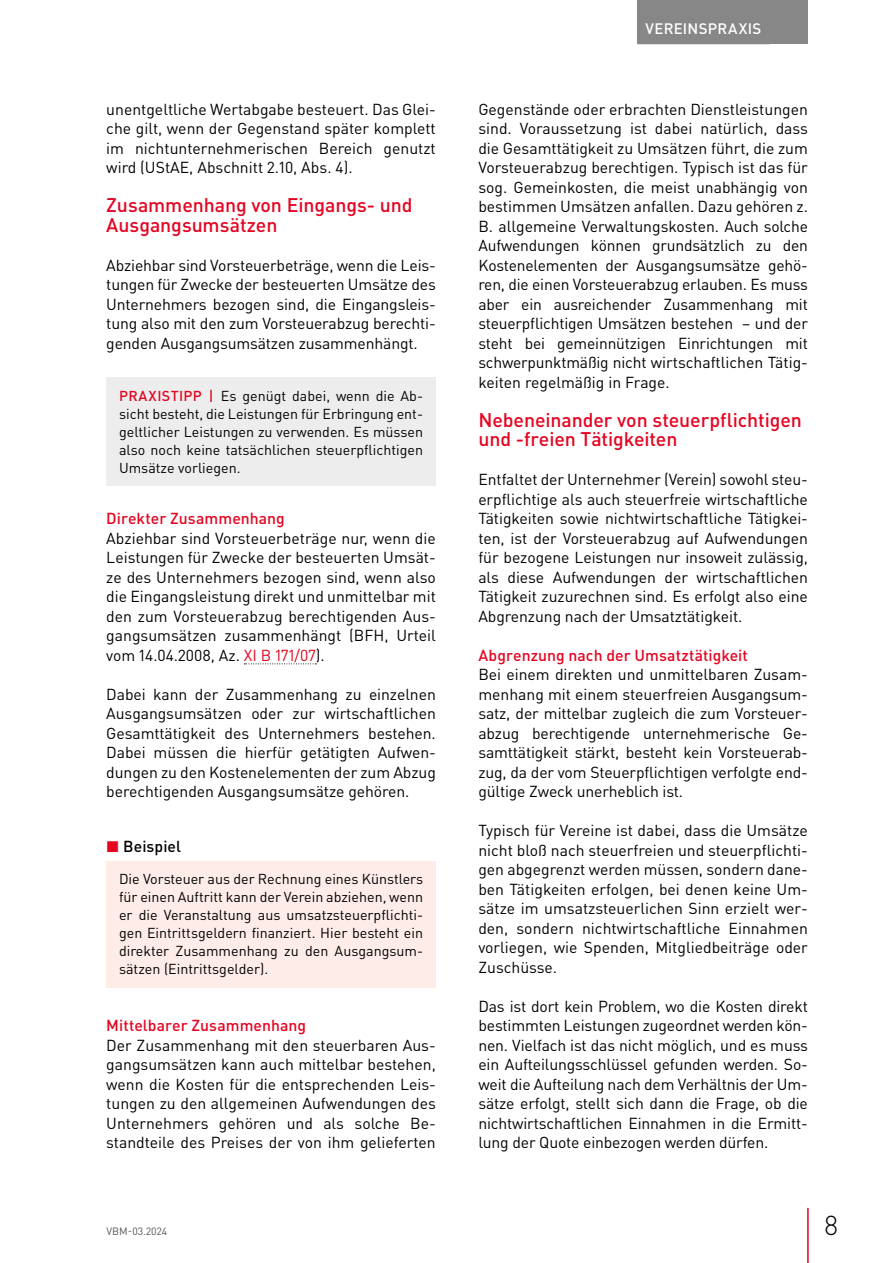
<style>
.page{position:relative;width:893px;height:1263px;background:#fff}
.page>*{position:absolute;margin:0;border:0;box-sizing:border-box;transform-origin:0 0}
.t1{font:300 27px "DIN Pro";color:#000}
.t2{font:500 19.5px/19.5px "DIN Pro";letter-spacing:-.005em;color:#e40521}
.t3{font:15.75px/19.5px "DIN Pro";letter-spacing:-.005em;color:#000;text-align:justify}
.t4{font:500 15.75px "DIN Pro";letter-spacing:.005em;color:#e40521}
.t5{font:500 15.75px "DIN Pro";color:#000}
.t6{font:500 15px "DIN Pro";letter-spacing:.02em;color:#fff}
.t7{font:14.25px/18px "DIN Pro";color:#000;text-align:justify}
.t8{font:500 14.25px "DIN Pro";color:#e40521}
.t9{font:10.5px "DIN Pro";color:#575756}
.s1{font-weight:500;color:#e40521}
.s2{color:#e3051b}
.s3{color:#e40521}
</style>
<div class="page">
<div style="left:762px;top:0;width:46px;height:44px;background:#878787"></div>
<hr style="left:807px;top:1208px;width:2px;height:55px;background:#e40521">
<div style="left:637px;top:0;width:133px;height:44px;background:#878787"></div>
<svg style="left:244px;top:663px;width:72px;height:1px"></svg>
<div style="left:106px;top:377px;width:330px;height:108px;background:#ededed"></div>
<div style="left:106px;top:861px;width:330px;height:126px;background:#fdece7"></div>
<p class="t3" style="left:106px;top:99px;width:331px">unentgeltliche Wertabgabe besteuert. Das Glei&shy;che gilt, wenn der Gegenstand später komplett im nichtunternehmerischen Bereich genutzt wird (UStAE, Abschnitt 2.10, Abs. 4).</p>
<p class="t2" style="left:106px;top:195px;width:308px">Zusammenhang von Eingangs- und<br>Ausgangsumsätzen</p>
<p class="t3" style="left:106px;top:255px;width:331px">Abziehbar sind Vorsteuerbeträge, wenn die Leis&shy;tungen für Zwecke der besteuerten Umsätze des Unternehmers bezogen sind, die Eingangsleis&shy;tung also mit den zum Vorsteuerabzug berechti&shy;genden Ausgangsumsätzen zusammenhängt.</p>
<p class="t8" style="left:119px;top:386px;width:38px">PRAXISTIPP</p>
<p class="t7" style="left:119px;top:386px;width:306px;text-indent:90px"><span class="s1">|</span> Es genügt dabei, wenn die Ab&shy;sicht besteht, die Leistungen für Erbringung ent&shy;geltlicher Leistungen zu verwenden. Es müssen also noch keine tatsächlichen steuerpflichtigen Umsätze vorliegen.</p>
<p class="t4" style="left:106px;top:508px;width:180px">Direkter Zusammenhang</p>
<p class="t3" style="left:106px;top:528px;width:331px">Abziehbar sind Vorsteuerbeträge nur, wenn die Leistungen für Zwecke der besteuerten Umsät&shy;ze des Unternehmers bezogen sind, wenn also die Eingangsleistung direkt und unmittelbar mit den zum Vorsteuerabzug berechtigenden Aus&shy;gangsumsätzen zusammenhängt (BFH, Urteil vom 14.04.2008, Az. <span class="s2">XI B 171/07</span>).</p>
<p class="t3" style="left:106px;top:684px;width:331px">Dabei kann der Zusammenhang zu einzelnen Ausgangsumsätzen oder zur wirtschaftlichen Gesamttätigkeit des Unternehmers bestehen.<br>Dabei müssen die hierfür getätigten Aufwen&shy;dungen zu den Kostenelementen der zum Abzug berechtigenden Ausgangsumsätze gehören.</p>
<p class="t5" style="left:106px;top:836px;width:76px"><span class="s3">◼</span> Beispiel</p>
<p class="t7" style="left:119px;top:870px;width:306px">Die Vorsteuer aus der Rechnung eines Künstlers für einen Auftritt kann der Verein abziehen, wenn er die Veranstaltung aus umsatzsteuerpflichti&shy;gen Eintrittsgeldern finanziert. Hier besteht ein direkter Zusammenhang zu den Ausgangsum&shy;sätzen (Eintrittsgelder).</p>
<p class="t4" style="left:106px;top:1015px;width:201px">Mittelbarer Zusammenhang</p>
<p class="t3" style="left:106px;top:1035px;width:331px">Der Zusammenhang mit den steuerbaren Aus&shy;gangsumsätzen kann auch mittelbar bestehen, wenn die Kosten für die entsprechenden Leis&shy;tungen zu den allgemeinen Aufwendungen des Unternehmers gehören und als solche Be&shy;standteile des Preises der von ihm gelieferten</p>
<p class="t6" style="left:645px;top:18px;width:118px">Vereinspraxis</p>
<p class="t3" style="left:478px;top:99px;width:331px">Gegenstände oder erbrachten Dienstleistungen sind. Voraussetzung ist dabei natürlich, dass die Gesamttätigkeit zu Umsätzen führt, die zum Vorsteuerabzug berechtigen. Typisch ist das für sog. Gemeinkosten, die meist unabhängig von bestimmen Umsätzen anfallen. Dazu gehören z.<br>B. allgemeine Verwaltungskosten. Auch solche Aufwendungen können grundsätzlich zu den Kostenelementen der Ausgangsumsätze gehö&shy;ren, die einen Vorsteuerabzug erlauben. Es muss aber ein ausreichender Zusammenhang mit steuerpflichtigen Umsätzen bestehen – und der steht bei gemeinnützigen Einrichtungen mit schwerpunktmäßig nicht wirtschaftlichen Tätig&shy;keiten regelmäßig in Frage.</p>
<p class="t2" style="left:478px;top:409px;width:325px">Nebeneinander von steuerpflichtigen und -freien Tätigkeiten</p>
<p class="t3" style="left:478px;top:469px;width:331px">Entfaltet der Unternehmer (Verein) sowohl steu&shy;erpflichtige als auch steuerfreie wirtschaftliche Tätigkeiten sowie nichtwirtschaftliche Tätigkei&shy;ten, ist der Vorsteuerabzug auf Aufwendungen für bezogene Leistungen nur insoweit zulässig, als diese Aufwendungen der wirtschaftlichen Tätigkeit zuzurechnen sind. Es erfolgt also eine Abgrenzung nach der Umsatztätigkeit.</p>
<p class="t4" style="left:478px;top:644px;width:271px">Abgrenzung nach der U msatztätigkeit</p>
<p class="t3" style="left:478px;top:664px;width:331px">Bei einem direkten und unmittelbaren Zusam&shy;menhang mit einem steuerfreien Ausgangsum&shy;satz, der mittelbar zugleich die zum Vorsteuer&shy;abzug berechtigende unternehmerische Ge&shy;samttätigkeit stärkt, besteht kein Vorsteuerab&shy;zug, da der vom Steuerpflichtigen verfolgte end&shy;gültige Zweck unerheblich ist.</p>
<p class="t3" style="left:478px;top:820px;width:331px">Typisch für Vereine ist dabei, dass die Umsätze nicht bloß nach steuerfreien und steuerpflichti&shy;gen abgegrenzt werden müssen, sondern dane&shy;ben Tätigkeiten erfolgen, bei denen keine Um&shy;sätze im umsatzsteuerlichen Sinn erzielt wer&shy;den, sondern nichtwirtschaftliche Einnahmen vorliegen, wie Spenden, Mitgliedbeiträge oder Zuschüsse.</p>
<p class="t3" style="left:478px;top:996px;width:331px">Das ist dort kein Problem, wo die Kosten direkt bestimmten Leistungen zugeordnet werden kön&shy;nen. Vielfach ist das nicht möglich, und es muss ein Aufteilungsschlüssel gefunden werden. So&shy;weit die Aufteilung nach dem Verhältnis der Um&shy;sätze erfolgt, stellt sich dann die Frage, ob die nichtwirtschaftlichen Einnahmen in die Ermitt&shy;lung der Quote einbezogen werden dürfen.</p>
<p class="t9" style="left:106px;top:1224px;width:62px">VBM-03.2024</p>
<h1 class="t1" style="left:824px;top:1207px;width:16px">8</h1>
</div>
